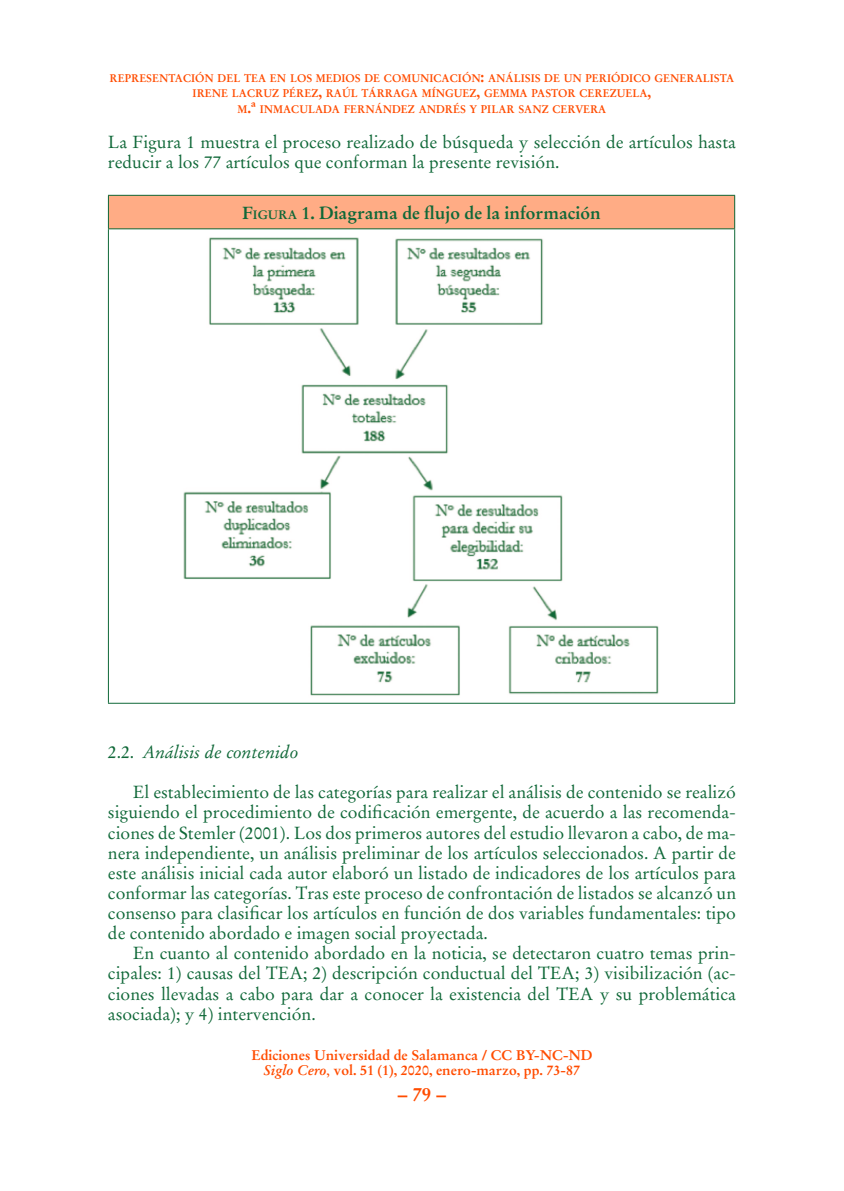
<style>
.page{position:relative;width:844px;height:1191px;background:#fff}
.page>*{position:absolute;margin:0;border:0;box-sizing:border-box;transform-origin:0 0}
.t1{font:700 19.25px "Stempel Garamond";color:#ff4c00}
.TEX_de_párrafo_N_par{font:17.5px/20.1px "Stempel Garamond";color:#0f6838;text-align:justify}
.TEX_de_párrafo_N_par-2{font:700 17.5px "Stempel Garamond";color:#0f6838}
.TEX_Cab_Cur{font:italic 17.5px "Stempel Garamond";color:#0f6838}
.t2{font:700 14px/15.8px "Stempel Garamond";color:#ff4c00;text-align:center}
.t3{font:700 11.03px/15.8px "Stempel Garamond";color:#ff4c00;text-align:center;scale:.95 1}
.s1{font-size:15.75px}
.s2{font-style:inherit}
.s3{font-size:12.25px}
.s4{font-style:normal}
.s5{font-style:italic}
.s6{font-weight:400}
</style>
<div class="page">
<div style="left:108px;top:195px;width:626px;height:34px;background:#ffac85"></div>
<hr style="left:108px;top:195px;width:627px;height:1px;background:#0f6838">
<hr style="left:108px;top:196px;width:1px;height:32px;background:#0f6838">
<hr style="left:734px;top:196px;width:1px;height:32px;background:#0f6838">
<hr style="left:108px;top:228px;width:627px;height:1px;background:#0f6838">
<hr style="left:108px;top:229px;width:1px;height:474px;background:#0f6838">
<hr style="left:734px;top:229px;width:1px;height:474px;background:#0f6838">
<hr style="left:108px;top:703px;width:627px;height:1px;background:#0f6838">
<img style="left:183px;top:237px;width:476px;height:459px">
<p class="t3" style="left:110px;top:70px;width:659px">REPRESENTACIÓN DEL TEA EN LOS MEDIOS DE COMUNICACIÓN<span class="s1">:</span> ANÁLISIS DE UN PERIÓDICO GENERALISTA<br>IRENE LACRUZ PÉREZ<span class="s1">,</span> RAÚL TÁRRAGA MÍNGUEZ<span class="s1">,</span> GEMMA PASTOR CEREZUELA<span class="s1">,<br></span>M<span class="s1">.ª</span> INMACULADA FERNÁNDEZ ANDRÉS Y PILAR SANZ CERVERA</p>
<p class="TEX_de_párrafo_N_par" style="left:108px;top:132px;width:629px">La Figura 1 muestra el proceso realizado de búsqueda y selección de artículos hasta reducir a los 77 artículos que conforman la presente revisión.</p>
<p class="TEX_de_párrafo_N_par-2" style="left:242px;top:202px;width:360px"><span class="s2">F</span><span class="s3">IGURA</span> 1. Diagrama de flujo de la información</p>
<p class="TEX_Cab_Cur" style="left:108px;top:741px;width:192px"><span class="s4">2.2.</span> Análisis de contenido</p>
<p class="TEX_de_párrafo_N_par" style="left:108px;top:782px;width:629px;text-indent:25px">El establecimiento de las categorías para realizar el análisis de contenido se realizó siguiendo el procedimiento de codificación emergente, de acuerdo a las recomenda&shy;ciones de Stemler (2001). Los dos primeros autores del estudio llevaron a cabo, de ma&shy;nera independiente, un análisis preliminar de los artículos seleccionados. A partir de este análisis inicial cada autor elaboró un listado de indicadores de los artículos para conformar las categorías. Tras este proceso de confrontación de listados se alcanzó un consenso para clasificar los artículos en función de dos variables fundamentales: tipo de contenido abordado e imagen social proyectada.</p>
<p class="TEX_de_párrafo_N_par" style="left:108px;top:943px;width:629px;text-indent:25px">En cuanto al contenido abordado en la noticia, se detectaron cuatro temas prin&shy;cipales: 1) causas del TEA; 2) descripción conductual del TEA; 3) visibilización (ac&shy;ciones llevadas a cabo para dar a conocer la existencia del TEA y su problemática asociada); y 4) intervención.</p>
<p class="t2" style="left:251px;top:1046px;width:342px">Ediciones Universidad de Salamanca / CC BY-NC-ND<br><span class="s5">Siglo Cero</span><span class="s6">,</span> vol. 51 (1), 2020, enero-marzo, pp. 73-87</p>
<p class="t1" style="left:398px;top:1082px;width:50px">– 79 –</p>
</div>
